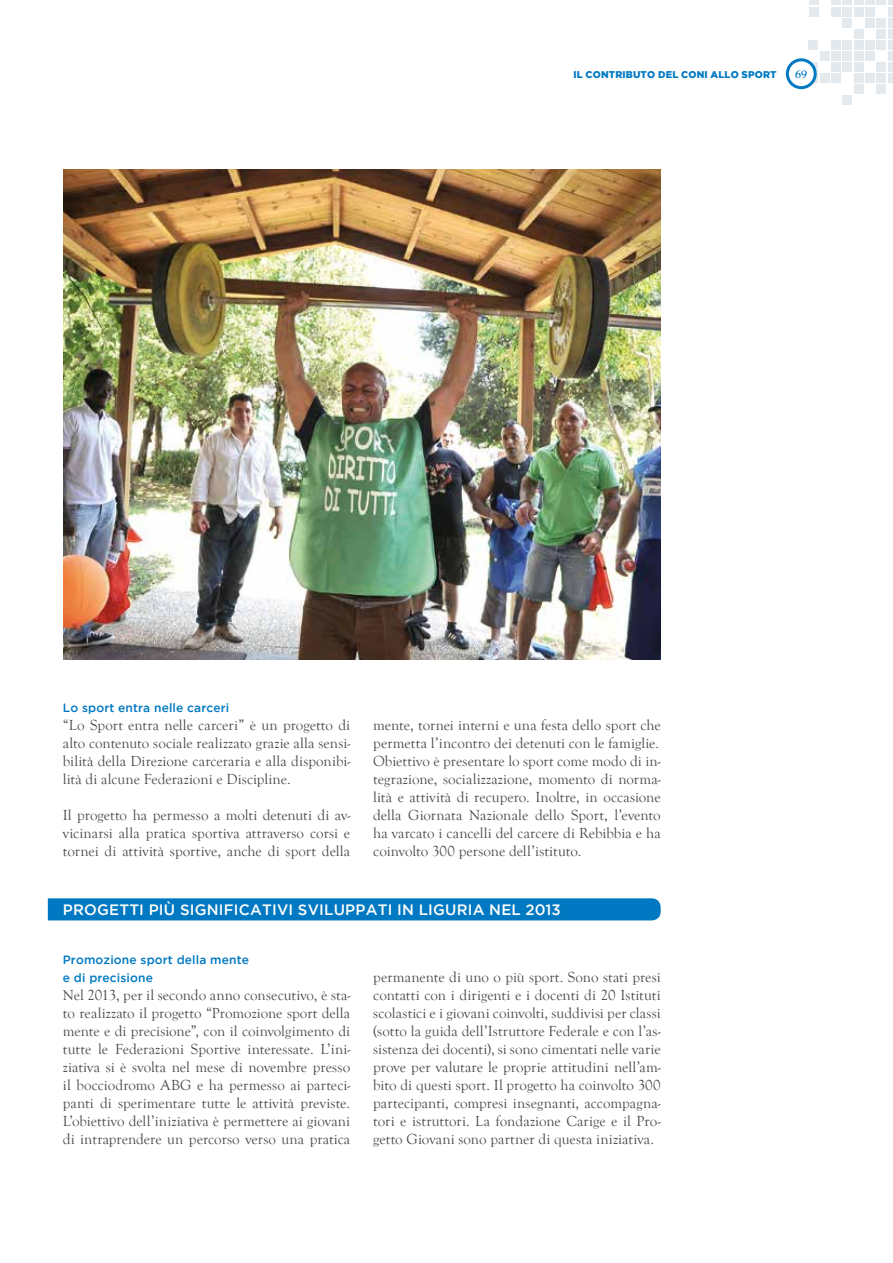
<style>
.page{position:relative;width:893px;height:1263px;background:#fff}
.page>*{position:absolute;margin:0;border:0;box-sizing:border-box;transform-origin:0 0}
.t1{font:15px/18px "Goudy Old Style T";letter-spacing:.005em;color:#4a4a49;text-align:justify}
.t2{font:500 15px "Gotham";letter-spacing:.015em;color:#fff}
.t3{font:500 12px/18px "Gotham";letter-spacing:.01em;color:#0079c2}
.t4{font:700 12px "Goudy Old Style T";color:#0079c2}
.t5{font:900 9.75px "Gotham";letter-spacing:.015em;color:#0079c2}
</style>
<div class="page">
<div style="left:820px;top:73px;width:9px;height:10px;background:#e3e9ec"></div>
<svg style="left:812px;top:73px;width:6px;height:10px"></svg>
<svg style="left:810px;top:63px;width:8px;height:9px"></svg>
<div style="left:831px;top:73px;width:9px;height:10px;background:#e3e9ec"></div>
<div style="left:843px;top:63px;width:9px;height:9px;background:#e3e9ec"></div>
<div style="left:831px;top:63px;width:9px;height:9px;background:#e3e9ec"></div>
<div style="left:865px;top:73px;width:9px;height:10px;background:#e3e9ec"></div>
<div style="left:854px;top:73px;width:9px;height:10px;background:#e3e9ec"></div>
<div style="left:854px;top:85px;width:9px;height:9px;background:#e3e9ec"></div>
<div style="left:877px;top:85px;width:9px;height:9px;background:#e3e9ec"></div>
<div style="left:854px;top:63px;width:9px;height:9px;background:#e3e9ec"></div>
<div style="left:888px;top:73px;width:5px;height:10px;background:#e3e9ec"></div>
<div style="left:877px;top:73px;width:9px;height:10px;background:#e3e9ec"></div>
<div style="left:888px;top:63px;width:5px;height:9px;background:#e3e9ec"></div>
<div style="left:877px;top:63px;width:9px;height:9px;background:#e3e9ec"></div>
<div style="left:843px;top:52px;width:9px;height:9px;background:#e3e9ec"></div>
<div style="left:843px;top:95px;width:9px;height:9px;background:#e3e9ec"></div>
<div style="left:831px;top:52px;width:9px;height:9px;background:#e3e9ec"></div>
<div style="left:820px;top:52px;width:9px;height:9px;background:#e3e9ec"></div>
<div style="left:809px;top:40px;width:9px;height:10px;background:#e3e9ec"></div>
<div style="left:843px;top:41px;width:9px;height:9px;background:#e3e9ec"></div>
<div style="left:843px;top:18px;width:9px;height:9px;background:#e3e9ec"></div>
<div style="left:831px;top:41px;width:9px;height:9px;background:#e3e9ec"></div>
<div style="left:865px;top:52px;width:9px;height:9px;background:#e3e9ec"></div>
<div style="left:854px;top:52px;width:9px;height:9px;background:#e3e9ec"></div>
<div style="left:865px;top:41px;width:9px;height:9px;background:#e3e9ec"></div>
<div style="left:865px;top:18px;width:9px;height:9px;background:#e3e9ec"></div>
<div style="left:854px;top:41px;width:9px;height:9px;background:#e3e9ec"></div>
<div style="left:854px;top:29px;width:9px;height:9px;background:#e3e9ec"></div>
<div style="left:888px;top:52px;width:5px;height:9px;background:#e3e9ec"></div>
<div style="left:888px;top:41px;width:5px;height:9px;background:#e3e9ec"></div>
<div style="left:877px;top:41px;width:9px;height:9px;background:#e3e9ec"></div>
<div style="left:843px;top:7px;width:9px;height:9px;background:#e3e9ec"></div>
<div style="left:843px;top:0;width:9px;height:5px;background:#e3e9ec"></div>
<div style="left:831px;top:7px;width:9px;height:9px;background:#e3e9ec"></div>
<div style="left:809px;top:7px;width:9px;height:9px;background:#e3e9ec"></div>
<div style="left:831px;top:0;width:9px;height:5px;background:#e3e9ec"></div>
<div style="left:809px;top:0;width:9px;height:5px;background:#e3e9ec"></div>
<div style="left:865px;top:7px;width:9px;height:9px;background:#e3e9ec"></div>
<div style="left:865px;top:0;width:9px;height:5px;background:#e3e9ec"></div>
<div style="left:854px;top:7px;width:9px;height:9px;background:#e3e9ec"></div>
<div style="left:854px;top:0;width:9px;height:5px;background:#e3e9ec"></div>
<div style="left:888px;top:7px;width:5px;height:9px;background:#e3e9ec"></div>
<svg style="left:888px;top:0;width:5px;height:5px"></svg>
<div style="left:877px;top:0;width:9px;height:5px;background:#e3e9ec"></div>
<div style="left:877px;top:29px;width:9px;height:9px;background:#e3e9ec"></div>
<div style="left:888px;top:29px;width:5px;height:9px;background:#e3e9ec"></div>
<div style="left:877px;top:18px;width:9px;height:9px;background:#e3e9ec"></div>
<div style="left:888px;top:18px;width:5px;height:9px;background:#e3e9ec"></div>
<div style="left:787px;top:60px;width:28px;height:28px;background:#fff;border-radius:50%"></div>
<div style="left:786px;top:58px;width:31px;height:31px;border:3px solid #0079c2;border-radius:50%"></div>
<div style="left:48px;top:898px;width:613px;height:22px;background:#0079c2"></div>
<img style="left:64px;top:169px;width:597px;height:490px">
<p class="t5" style="left:573px;top:69px;width:205px">IL CONTRIBUTO DEL CONI ALLO SPORT</p>
<p class="t4" style="left:795px;top:68px;width:13px">69</p>
<p class="t3" style="left:63px;top:698px;width:168px">Lo sport entra nelle carceri</p>
<p class="t1" style="left:63px;top:716px;width:289px">“Lo Sport entra nelle carceri” è un progetto di alto contenuto sociale realizzato grazie alla sensi&shy;bilità della Direzione carceraria e alla disponibi&shy;lità di alcune Federazioni e Discipline.</p>
<p class="t1" style="left:63px;top:806px;width:289px">Il progetto ha permesso a molti detenuti di av&shy;vicinarsi alla pratica sportiva attraverso corsi e tornei di attività sportive, anche di sport della</p>
<p class="t1" style="left:373px;top:716px;width:289px">mente, tornei interni e una festa dello sport che permetta l’incontro dei detenuti con le famiglie.<br>Obiettivo è presentare lo sport come modo di in&shy;tegrazione, socializzazione, momento di norma&shy;lità e attività di recupero. Inoltre, in occasione della Giornata Nazionale dello Sport, l’evento ha varcato i cancelli del carcere di Rebibbia e ha coinvolto 300 persone dell’istituto.</p>
<p class="t2" style="left:63px;top:901px;width:499px">PROGETTI PIÙ SIGNIFICATIVI SVILUPPATI IN LIGURIA NEL 2013</p>
<p class="t3" style="left:63px;top:950px;width:188px">Promozione sport della mente e di precisione</p>
<p class="t1" style="left:63px;top:986px;width:289px">Nel 2013, per il secondo anno consecutivo, è sta&shy;to realizzato il progetto “Promozione sport della mente e di precisione”, con il coinvolgimento di tutte le Federazioni Sportive interessate. L’ini&shy;ziativa si è svolta nel mese di novembre presso il bocciodromo ABG e ha permesso ai parteci&shy;panti di sperimentare tutte le attività previste.<br>L’obiettivo dell’iniziativa è permettere ai giovani di intraprendere un percorso verso una pratica</p>
<p class="t1" style="left:373px;top:968px;width:289px">permanente di uno o più sport. Sono stati presi contatti con i dirigenti e i docenti di 20 Istituti scolastici e i giovani coinvolti, suddivisi per classi (sotto la guida dell’Istruttore Federale e con l’as&shy;sistenza dei docenti), si sono cimentati nelle varie prove per valutare le proprie attitudini nell’am&shy;bito di questi sport. Il progetto ha coinvolto 300 partecipanti, compresi insegnanti, accompagna&shy;tori e istruttori. La fondazione Carige e il Pro&shy;getto Giovani sono partner di questa iniziativa.</p>
</div>
